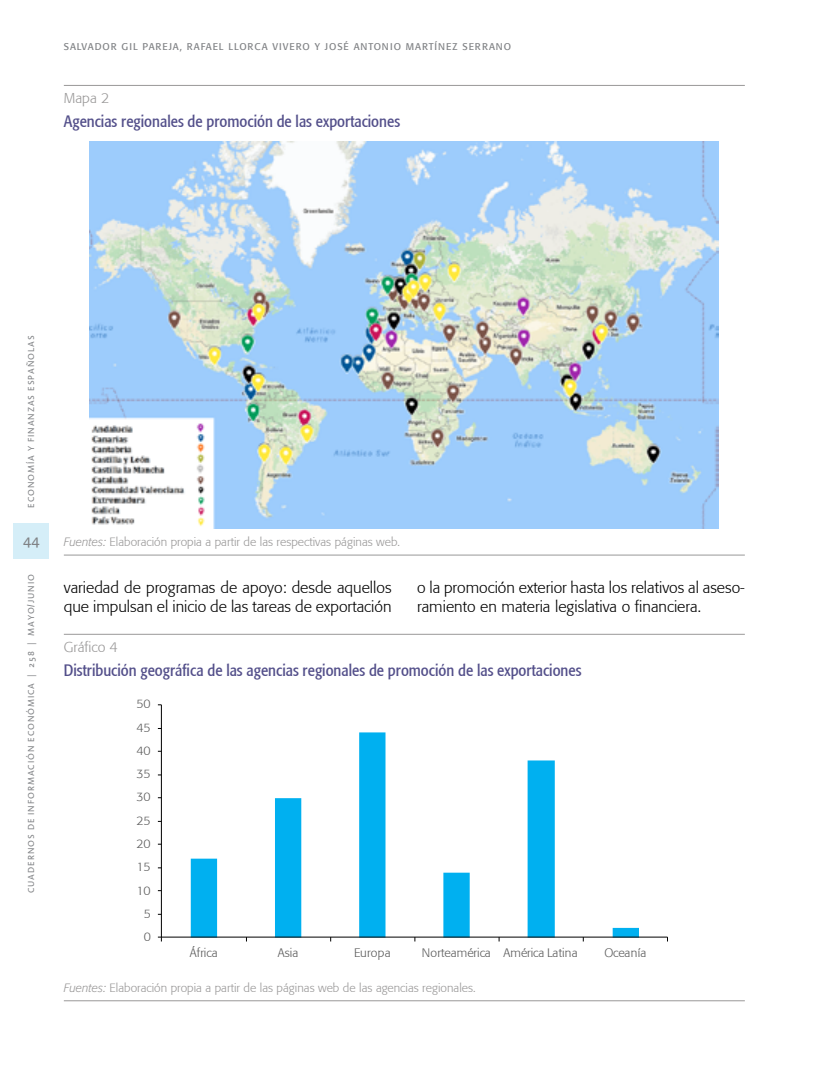
<style>
.page{position:relative;width:830px;height:1085px;background:#fff}
.page>*{position:absolute;margin:0;border:0;box-sizing:border-box;transform-origin:0 0}
.t1{font:condensed 16.5px "Formata";color:#534f8a}
.t2{font:300 15.75px/18.9px "Formata";color:#000}
.t3{font:15px "Linotype Aroma";color:#808285}
.t4{font:300 14.25px "Formata";color:#999898}
.t5{font:300 12.3px "Formata";color:#595959}
.t6{font:300 12px "Formata";color:#999898}
.t7{font:9.75px "Formata";letter-spacing:.1em;color:#808285}
.t8{font:9px "Linotype Aroma";letter-spacing:.1em;color:#808285}
.s1{font-style:italic}
</style>
<div class="page">
<div style="left:14px;top:523px;width:35px;height:35px;background:#d5eef8"></div>
<img style="left:90px;top:141px;width:628px;height:387px">
<hr style="left:64px;top:85px;width:680px;height:1px;background:#999898">
<hr style="left:64px;top:554px;width:680px;height:1px;background:#999898">
<svg style="left:191px;top:732px;width:447px;height:204px"></svg>
<hr style="left:161px;top:704px;width:1px;height:232px;background:#000">
<hr style="left:161px;top:936px;width:506px;height:1px;background:#000">
<svg style="left:158px;top:936px;width:4px;height:5px"></svg>
<hr style="left:64px;top:633px;width:680px;height:1px;background:#999898">
<hr style="left:64px;top:1000px;width:680px;height:1px;background:#999898">
<p class="t7" style="left:64px;top:40px;width:448px">SALVADOR GIL PAREJA, RAFAEL LLORCA VIVERO Y JOSÉ ANTONIO MARTÍNEZ SERRANO</p>
<p class="t4" style="left:64px;top:89px;width:47px">Mapa 2</p>
<p class="t1" style="left:64px;top:111px;width:338px">Agencias regionales de promoción de las exportaciones</p>
<p class="t8" style="left:25px;top:508px;width:174px;rotate:-90deg">ECONOMÍA Y FINANZAS ESPAÑOLAS</p>
<p class="t3" style="left:23px;top:530px;width:18px">44</p>
<p class="t8" style="left:25px;top:892px;width:320px;rotate:-90deg">CUADERNOS DE INFORMACIÓN ECONÓMICA | 258 | MAYO/JUNIO</p>
<p class="t6" style="left:64px;top:535px;width:337px"><span class="s1">Fuentes:</span> Elaboración propia a partir de las respectivas páginas web.</p>
<p class="t2" style="left:64px;top:578px;width:329px">variedad de programas de apoyo: desde aquellos que impulsan el inicio de las tareas de exportación</p>
<p class="t2" style="left:417px;top:578px;width:329px">o la promoción exterior hasta los relativos al aseso&shy;ramiento en materia legislativa o financiera.</p>
<p class="t4" style="left:64px;top:638px;width:56px">Gráfico 4</p>
<p class="t1" style="left:64px;top:660px;width:519px">Distribución geográfica de las agencias regionales de promoción de las exportaciones</p>
<p class="t5" style="left:137px;top:696px;width:16px">50</p>
<p class="t5" style="left:137px;top:720px;width:16px">45</p>
<p class="t5" style="left:137px;top:743px;width:16px">40</p>
<p class="t5" style="left:137px;top:766px;width:16px">35</p>
<p class="t5" style="left:137px;top:789px;width:16px">30</p>
<p class="t5" style="left:137px;top:813px;width:16px">25</p>
<p class="t5" style="left:137px;top:836px;width:16px">20</p>
<p class="t5" style="left:137px;top:859px;width:16px">15</p>
<p class="t5" style="left:137px;top:882px;width:16px">10</p>
<p class="t5" style="left:144px;top:906px;width:9px">5</p>
<p class="t5" style="left:144px;top:929px;width:9px">0</p>
<p class="t5" style="left:190px;top:944px;width:29px">África</p>
<p class="t5" style="left:277px;top:944px;width:22px">Asia</p>
<p class="t5" style="left:354px;top:944px;width:38px">Europa</p>
<p class="t5" style="left:421px;top:944px;width:157px">Norteamérica América Latina</p>
<p class="t5" style="left:604px;top:944px;width:43px">Oceanía</p>
<p class="t6" style="left:64px;top:980px;width:413px"><span class="s1">Fuentes:</span> Elaboración propia a partir de las páginas web de las agencias regionales.</p>
</div>
